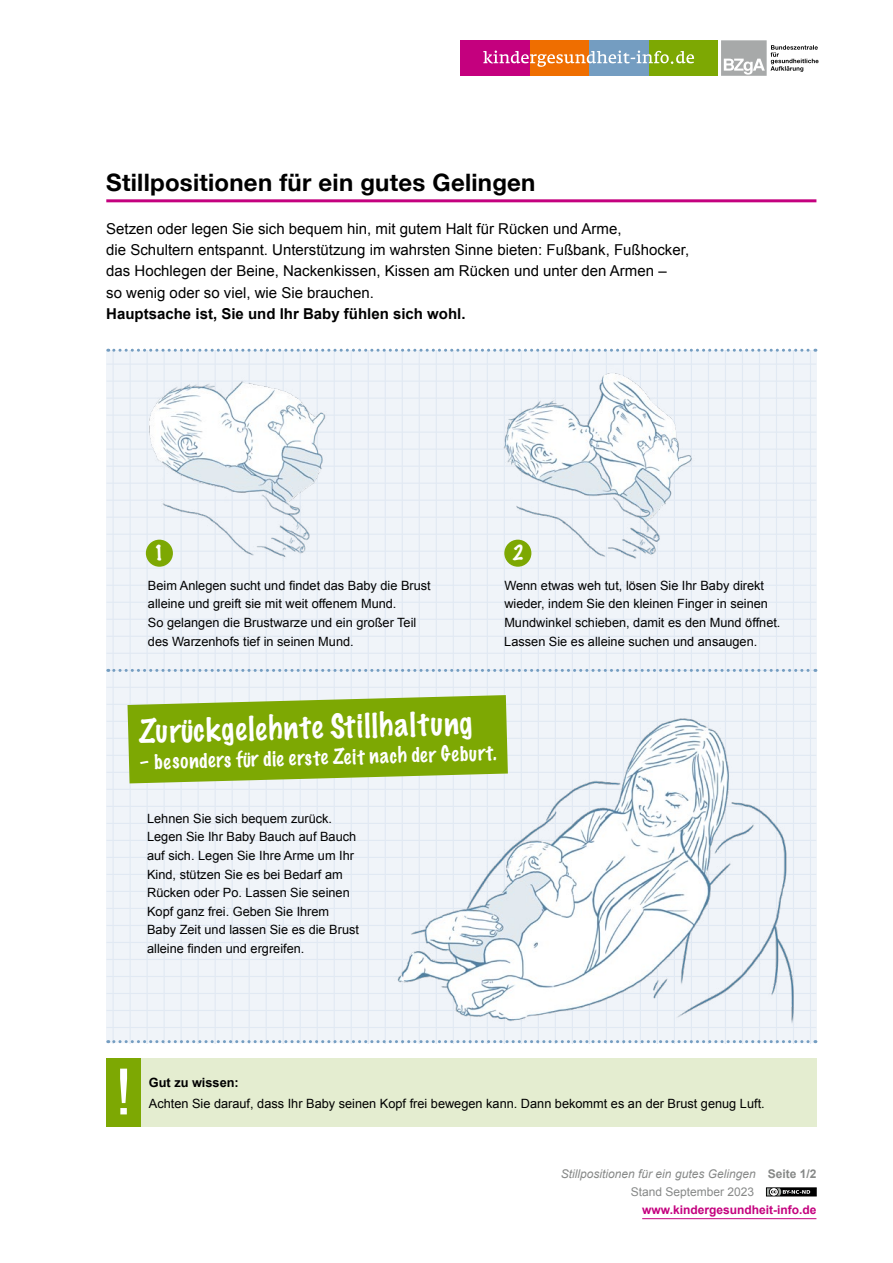
<style>
.page{position:relative;width:893px;height:1263px;background:#fff}
.page>*{position:absolute;margin:0;border:0;box-sizing:border-box;transform-origin:0 0}
.kiges-live-PDF_2_h_Infografik_titel{font:100 30px "Marker Felt";color:#fff}
.kiges-live-PDF_2_01-titel{font:700 24px "Helvetica Neue";letter-spacing:.01em;color:#000}
.kiges-live-PDF_2_h_Infografik_titel-2{font:100 19.5px "Marker Felt";color:#fff}
.t1{font:100 19.2px "Marker Felt";color:#fff}
.kiges-live-PDF_2_02-einltext{font:15px/21.3px "Arial";color:#000}
.kiges-live-PDF_2_p_kasten-ohne-abstand{font:12.75px/18.6px "Arial";color:#000}
.t2{font:700 12.75px "Arial";color:#000}
.t3{font:italic 12px/18px "Arial";color:#878988}
.t4{font:700 12px "Arial";color:#c4007e}
.s1{font-weight:700}
.s2{font-weight:700;font-style:normal}
.s3{font-style:normal}
</style>
<div class="page">
<hr style="left:106px;top:199px;width:710px;height:3px;background:#c4007e">
<div style="left:106px;top:350px;width:710px;height:693px;background:#f0f4f9"></div>
<hr style="left:106px;top:1027px;width:710px;height:1px;background:#e1e9f3">
<hr style="left:106px;top:1010px;width:710px;height:1px;background:#e1e9f3">
<hr style="left:106px;top:993px;width:710px;height:1px;background:#e1e9f3">
<hr style="left:106px;top:976px;width:710px;height:1px;background:#e1e9f3">
<hr style="left:106px;top:959px;width:710px;height:1px;background:#e1e9f3">
<hr style="left:106px;top:942px;width:710px;height:1px;background:#e1e9f3">
<hr style="left:106px;top:925px;width:710px;height:1px;background:#e1e9f3">
<hr style="left:106px;top:908px;width:710px;height:1px;background:#e1e9f3">
<hr style="left:106px;top:891px;width:710px;height:1px;background:#e1e9f3">
<hr style="left:106px;top:874px;width:710px;height:1px;background:#e1e9f3">
<hr style="left:106px;top:857px;width:710px;height:1px;background:#e1e9f3">
<hr style="left:106px;top:840px;width:710px;height:1px;background:#e1e9f3">
<hr style="left:106px;top:823px;width:710px;height:1px;background:#e1e9f3">
<hr style="left:106px;top:806px;width:710px;height:1px;background:#e1e9f3">
<hr style="left:106px;top:789px;width:710px;height:1px;background:#e1e9f3">
<hr style="left:106px;top:772px;width:710px;height:1px;background:#e1e9f3">
<hr style="left:106px;top:755px;width:710px;height:1px;background:#e1e9f3">
<hr style="left:106px;top:738px;width:710px;height:1px;background:#e1e9f3">
<hr style="left:106px;top:721px;width:710px;height:1px;background:#e1e9f3">
<hr style="left:106px;top:704px;width:710px;height:1px;background:#e1e9f3">
<hr style="left:106px;top:687px;width:710px;height:1px;background:#e1e9f3">
<hr style="left:106px;top:670px;width:710px;height:1px;background:#e1e9f3">
<hr style="left:106px;top:653px;width:710px;height:1px;background:#e1e9f3">
<hr style="left:106px;top:636px;width:710px;height:1px;background:#e1e9f3">
<hr style="left:106px;top:619px;width:710px;height:1px;background:#e1e9f3">
<hr style="left:106px;top:602px;width:710px;height:1px;background:#e1e9f3">
<hr style="left:106px;top:585px;width:710px;height:1px;background:#e1e9f3">
<hr style="left:106px;top:568px;width:710px;height:1px;background:#e1e9f3">
<hr style="left:106px;top:551px;width:710px;height:1px;background:#e1e9f3">
<hr style="left:106px;top:534px;width:710px;height:1px;background:#e1e9f3">
<hr style="left:106px;top:517px;width:710px;height:1px;background:#e1e9f3">
<hr style="left:106px;top:500px;width:710px;height:1px;background:#e1e9f3">
<hr style="left:106px;top:483px;width:710px;height:1px;background:#e1e9f3">
<hr style="left:106px;top:466px;width:710px;height:1px;background:#e1e9f3">
<hr style="left:106px;top:449px;width:710px;height:1px;background:#e1e9f3">
<hr style="left:106px;top:432px;width:710px;height:1px;background:#e1e9f3">
<hr style="left:106px;top:415px;width:710px;height:1px;background:#e1e9f3">
<hr style="left:106px;top:398px;width:710px;height:1px;background:#e1e9f3">
<hr style="left:106px;top:381px;width:710px;height:1px;background:#e1e9f3">
<hr style="left:106px;top:364px;width:710px;height:1px;background:#e1e9f3">
<hr style="left:810px;top:350px;width:1px;height:693px;background:#e1e9f3">
<hr style="left:793px;top:350px;width:1px;height:693px;background:#e1e9f3">
<hr style="left:776px;top:350px;width:1px;height:693px;background:#e1e9f3">
<hr style="left:759px;top:350px;width:1px;height:693px;background:#e1e9f3">
<hr style="left:742px;top:350px;width:1px;height:693px;background:#e1e9f3">
<hr style="left:725px;top:350px;width:1px;height:693px;background:#e1e9f3">
<hr style="left:708px;top:350px;width:1px;height:693px;background:#e1e9f3">
<hr style="left:691px;top:350px;width:1px;height:693px;background:#e1e9f3">
<hr style="left:674px;top:350px;width:1px;height:693px;background:#e1e9f3">
<hr style="left:657px;top:350px;width:1px;height:693px;background:#e1e9f3">
<hr style="left:640px;top:350px;width:1px;height:693px;background:#e1e9f3">
<hr style="left:623px;top:350px;width:1px;height:693px;background:#e1e9f3">
<hr style="left:606px;top:350px;width:1px;height:693px;background:#e1e9f3">
<hr style="left:589px;top:350px;width:1px;height:693px;background:#e1e9f3">
<hr style="left:572px;top:350px;width:1px;height:693px;background:#e1e9f3">
<hr style="left:555px;top:350px;width:1px;height:693px;background:#e1e9f3">
<hr style="left:538px;top:350px;width:1px;height:693px;background:#e1e9f3">
<hr style="left:521px;top:350px;width:1px;height:693px;background:#e1e9f3">
<hr style="left:504px;top:350px;width:1px;height:693px;background:#e1e9f3">
<hr style="left:487px;top:350px;width:1px;height:693px;background:#e1e9f3">
<hr style="left:470px;top:350px;width:1px;height:693px;background:#e1e9f3">
<hr style="left:453px;top:350px;width:1px;height:693px;background:#e1e9f3">
<hr style="left:436px;top:350px;width:1px;height:693px;background:#e1e9f3">
<hr style="left:419px;top:350px;width:1px;height:693px;background:#e1e9f3">
<hr style="left:402px;top:350px;width:1px;height:693px;background:#e1e9f3">
<hr style="left:385px;top:350px;width:1px;height:693px;background:#e1e9f3">
<hr style="left:368px;top:350px;width:1px;height:693px;background:#e1e9f3">
<hr style="left:351px;top:350px;width:1px;height:693px;background:#e1e9f3">
<hr style="left:334px;top:350px;width:1px;height:693px;background:#e1e9f3">
<hr style="left:317px;top:350px;width:1px;height:693px;background:#e1e9f3">
<hr style="left:300px;top:350px;width:1px;height:693px;background:#e1e9f3">
<hr style="left:283px;top:350px;width:1px;height:693px;background:#e1e9f3">
<hr style="left:266px;top:350px;width:1px;height:693px;background:#e1e9f3">
<hr style="left:249px;top:350px;width:1px;height:693px;background:#e1e9f3">
<hr style="left:232px;top:350px;width:1px;height:693px;background:#e1e9f3">
<hr style="left:215px;top:350px;width:1px;height:693px;background:#e1e9f3">
<hr style="left:198px;top:350px;width:1px;height:693px;background:#e1e9f3">
<hr style="left:181px;top:350px;width:1px;height:693px;background:#e1e9f3">
<hr style="left:164px;top:350px;width:1px;height:693px;background:#e1e9f3">
<hr style="left:147px;top:350px;width:1px;height:693px;background:#e1e9f3">
<hr style="left:130px;top:350px;width:1px;height:693px;background:#e1e9f3">
<hr style="left:113px;top:350px;width:1px;height:693px;background:#e1e9f3">
<svg style="left:108px;top:349px;width:708px;height:3px"></svg>
<svg style="left:108px;top:1040px;width:708px;height:3px"></svg>
<svg style="left:108px;top:669px;width:708px;height:3px"></svg>
<div style="left:138px;top:1059px;width:678px;height:68px;background:#e4edd0"></div>
<div style="left:106px;top:1059px;width:34px;height:68px;background:#7da803"></div>
<svg style="left:120px;top:1068px;width:7px;height:46px"></svg>
<svg style="left:128px;top:695px;width:379px;height:88px;background:#89b01d"></svg>
<svg style="left:146px;top:540px;width:27px;height:27px"></svg>
<svg style="left:504px;top:540px;width:27px;height:27px"></svg>
<img style="left:145px;top:380px;width:181px;height:182px">
<img style="left:503px;top:373px;width:189px;height:189px">
<img style="left:393px;top:712px;width:401px;height:311px">
<hr style="left:642px;top:1218px;width:174px;height:1px;background:#c4007e">
<svg style="left:766px;top:1188px;width:50px;height:8px"></svg>
<div style="left:767px;top:1188px;width:49px;height:7px;background:#000"></div>
<svg style="left:767px;top:1188px;width:43px;height:7px"></svg>
<div style="left:460px;top:40px;width:70px;height:36px;background:#c4007e"></div>
<div style="left:530px;top:40px;width:60px;height:36px;background:#ef6e00"></div>
<div style="left:590px;top:40px;width:59px;height:36px;background:#749dc1"></div>
<div style="left:649px;top:40px;width:70px;height:36px;background:#7da803"></div>
<svg style="left:483px;top:50px;width:211px;height:17px"></svg>
<svg style="left:721px;top:40px;width:98px;height:36px"></svg>
<h1 class="kiges-live-PDF_2_01-titel" style="left:106px;top:164px;width:431px">Stillpositionen für ein gutes Gelingen</h1>
<p class="kiges-live-PDF_2_02-einltext" style="left:106px;top:218px;width:584px">Setzen oder legen Sie sich bequem hin, mit gutem Halt für Rücken und Arme,<br>die Schultern entspannt. Unterstützung im wahrsten Sinne bieten: Fußbank, Fußhocker, das Hochlegen der Beine, Nackenkissen, Kissen am Rücken und unter den Armen –<br>so wenig oder so viel, wie Sie brauchen.<br><span class="s1">Hauptsache ist, Sie und Ihr Baby fühlen sich wohl.</span></p>
<h3 class="t1" style="left:154px;top:538px;width:12px">1</h3>
<h3 class="t1" style="left:512px;top:538px;width:12px">2</h3>
<p class="kiges-live-PDF_2_p_kasten-ohne-abstand" style="left:148px;top:576px;width:284px">Beim Anlegen sucht und findet das Baby die Brust alleine und greift sie mit weit offenem Mund.<br>So gelangen die Brustwarze und ein großer Teil des Warzenhofs tief in seinen Mund.</p>
<p class="kiges-live-PDF_2_p_kasten-ohne-abstand" style="left:504px;top:576px;width:278px">Wenn etwas weh tut, lösen Sie Ihr Baby direkt wieder, indem Sie den kleinen Finger in seinen Mundwinkel schieben, damit es den Mund öffnet.<br>Lassen Sie es alleine suchen und ansaugen.</p>
<h2 class="kiges-live-PDF_2_h_Infografik_titel" style="left:138px;top:706px;width:335px;rotate:-1deg">Zurückgelehnte Stillhaltung</h2>
<h2 class="kiges-live-PDF_2_h_Infografik_titel-2" style="left:139px;top:748px;width:359px;rotate:-2deg">– besonders für die erste Zeit nach der Geburt.</h2>
<p class="kiges-live-PDF_2_p_kasten-ohne-abstand" style="left:147px;top:809px;width:213px">Lehnen Sie sich bequem zurück.<br>Legen Sie Ihr Baby Bauch auf Bauch auf sich. Legen Sie Ihre Arme um Ihr<br>Kind, stützen Sie es bei Bedarf am<br>Rücken oder Po. Lassen Sie seinen<br>Kopf ganz frei. Geben Sie Ihrem<br>Baby Zeit und lassen Sie es die Brust alleine finden und ergreifen.</p>
<p class="t2" style="left:149px;top:1074px;width:91px">Gut zu wissen:</p>
<p class="kiges-live-PDF_2_p_kasten-ohne-abstand" style="left:149px;top:1094px;width:617px">Achten Sie darauf, dass Ihr Baby seinen Kopf frei bewegen kann. Dann bekommt es an der Brust genug Luft.</p>
<p class="t3" style="left:631px;top:1165px;width:187px;text-indent:-70px">Stillpositionen für ein gutes Gelingen <span class="s2">Seite 1/2<br></span><span class="s3">Stand September 2023</span></p>
<p class="t4" style="left:642px;top:1202px;width:176px">www.kindergesundheit-info.de</p>
</div>
